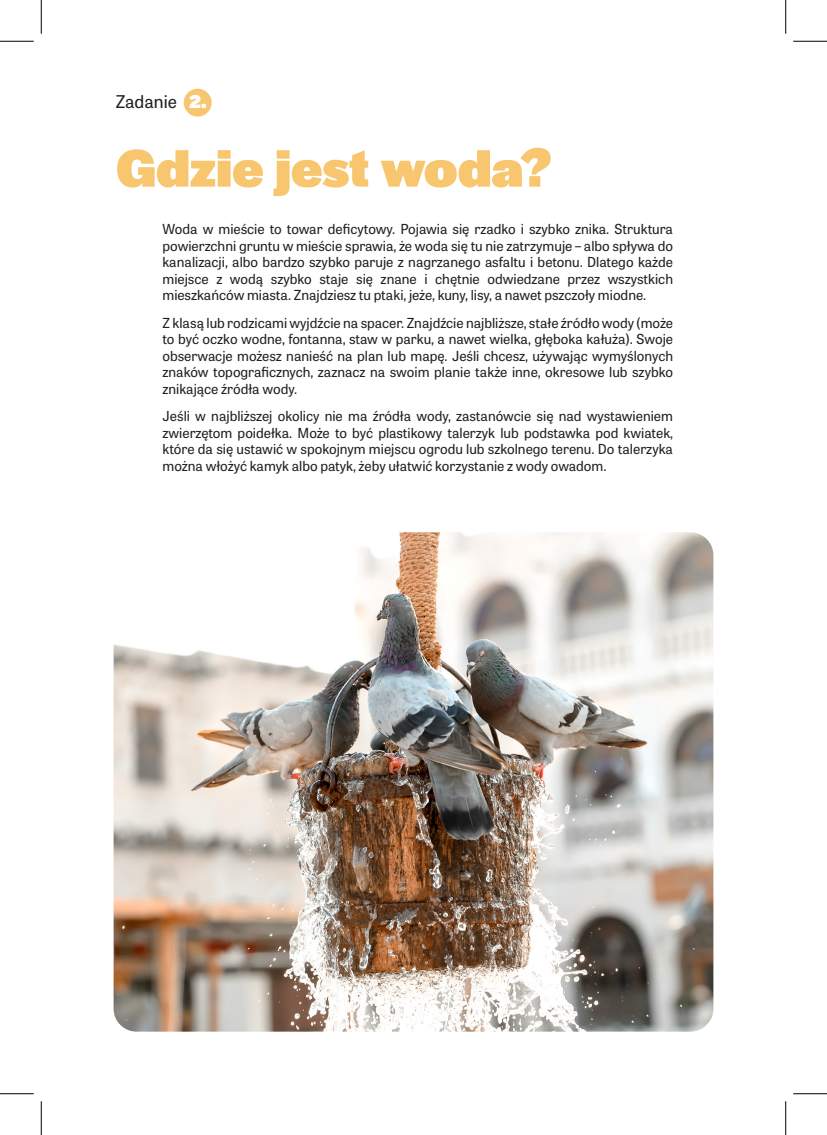
<style>
.page{position:relative;width:827px;height:1135px;background:#fff}
.page>*{position:absolute;margin:0;border:0;box-sizing:border-box;transform-origin:0 0}
.t1{font:55px "Halyard Display VF";color:#f9c670}
.t2{font:17.5px "Tablet Gothic";color:#231f20}
.t3{font:13.75px/16.5px "Tablet Gothic";color:#231f20;text-align:justify}
.s1{font-family:"Halyard Display VF";font-size:19.25px;color:#fff}
</style>
<div class="page">
<div style="left:184px;top:89px;width:28px;height:28px;background:#f8c670;border-radius:50%"></div>
<img style="left:114px;top:532px;width:599px;height:500px">
<hr style="left:0;top:41px;width:34px;height:1px;background:#000">
<hr style="left:793px;top:41px;width:34px;height:1px;background:#000">
<hr style="left:0;top:1093px;width:34px;height:1px;background:#000">
<hr style="left:793px;top:1093px;width:34px;height:1px;background:#000">
<hr style="left:41px;top:0;width:1px;height:34px;background:#000">
<hr style="left:41px;top:1101px;width:1px;height:34px;background:#000">
<hr style="left:785px;top:0;width:1px;height:34px;background:#000">
<hr style="left:785px;top:1101px;width:1px;height:34px;background:#000">
<p class="t2" style="left:116px;top:90px;width:92px">Zadanie <span class="s1">2.</span></p>
<h1 class="t1" style="left:116px;top:129px;width:437px">Gdzie jest woda?</h1>
<p class="t3" style="left:162px;top:220px;width:512px">Woda w mieście to towar deficytowy. Pojawia się rzadko i szybko znika. Struktura powierzchni gruntu w mieście sprawia, że woda się tu nie zatrzymuje – albo spływa do kanalizacji, albo bardzo szybko paruje z nagrzanego asfaltu i betonu. Dlatego każde miejsce z wodą szybko staje się znane i chętnie odwiedzane przez wszystkich mieszkańców miasta. Znajdziesz tu ptaki, jeże, kuny, lisy, a nawet pszczoły miodne.</p>
<p class="t3" style="left:162px;top:314px;width:512px">Z klasą lub rodzicami wyjdźcie na spacer. Znajdźcie najbliższe, stałe źródło wody (może to być oczko wodne, fontanna, staw w parku, a nawet wielka, głęboka kałuża). Swoje obserwacje możesz nanieść na plan lub mapę. Jeśli chcesz, używając wymyślonych znaków topograficznych, zaznacz na swoim planie także inne, okresowe lub szybko znikające źródła wody.</p>
<p class="t3" style="left:162px;top:407px;width:512px">Jeśli w najbliższej okolicy nie ma źródła wody, zastanówcie się nad wystawieniem zwierzętom poidełka. Może to być plastikowy talerzyk lub podstawka pod kwiatek, które da się ustawić w spokojnym miejscu ogrodu lub szkolnego terenu. Do talerzyka można włożyć kamyk albo patyk, żeby ułatwić korzystanie z wody owadom.</p>
</div>
